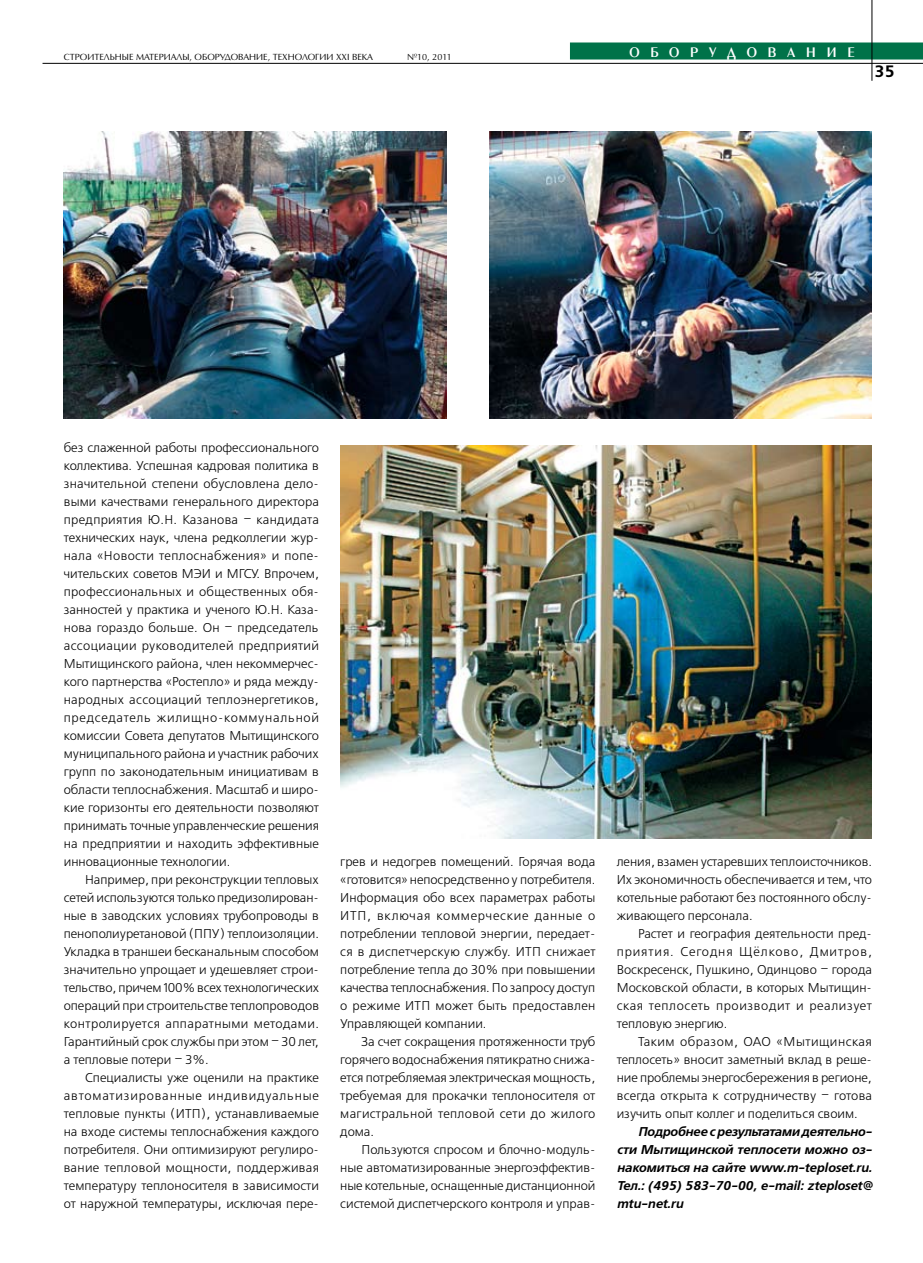
<style>
.page{position:relative;width:923px;height:1263px;background:#fff}
.page>*{position:absolute;margin:0;border:0;box-sizing:border-box;transform-origin:0 0}
.t1{font:700 16.5px "Free Set C";color:#000}
.t2{font:14.55px "Penta Demi";letter-spacing:.745em;color:#fff}
.t3{font:12.75px/18px "Free Set C";color:#000;text-align:justify}
.t4{font:italic 700 12.75px/18px "Free Set C";color:#000;text-align:justify}
.t5{font:9px "AG Opus";color:#000}
</style>
<div class="page">
<img style="left:340px;top:446px;width:531px;height:392px">
<img style="left:489px;top:132px;width:382px;height:287px">
<img style="left:64px;top:132px;width:382px;height:287px">
<svg style="left:570px;top:42px;width:353px;height:18px;background:#0d7952"></svg>
<hr style="left:871px;top:0;width:1px;height:81px;background:#000">
<hr style="left:43px;top:63px;width:880px;height:1px;background:#000">
<p class="t5" style="left:64px;top:51px;width:311px">СТРОИТЕЛЬНЫЕ МАТЕРИАЛЫ, ОБОРУДОВАНИЕ, ТЕХНОЛОГИИ XXI ВЕКА</p>
<p class="t5" style="left:407px;top:51px;width:46px">№10, 2011</p>
<p class="t2" style="left:629px;top:45px;width:227px">ОБОРУДОВАНИЕ</p>
<p class="t1" style="left:874px;top:62px;width:22px">35</p>
<p class="t3" style="left:64px;top:439px;width:257px">без слаженной работы профессионального коллектива. Успешная кадровая политика в значительной степени обусловлена дело&shy;выми качествами генерального директора предприятия Ю.Н. Казанова – кандидата технических наук, члена редколлегии жур&shy;нала «Новости теплоснабжения» и попе&shy;чительских советов МЭИ и МГСУ. Впрочем, профессиональных и общественных обя&shy;занностей у практика и ученого Ю.Н. Каза&shy;нова гораздо больше. Он – председатель ассоциации руководителей предприятий Мытищинского района, член некоммерчес&shy;кого партнерства «Ростепло» и ряда между&shy;народных ассоциаций теплоэнергетиков, председатель жилищно-коммунальной комиссии Совета депутатов Мытищинского муниципального района и участник рабочих групп по законодательным инициативам в области теплоснабжения. Масштаб и широ&shy;кие горизонты его деятельности позволяют принимать точные управленческие решения на предприятии и находить эффективные инновационные технологии.</p>
<p class="t3" style="left:64px;top:871px;width:257px;text-indent:21px">Например, при реконструкции тепловых сетей используются только предизолирован&shy;ные в заводских условиях трубопроводы в пенополиуретановой (ППУ) теплоизоляции.<br>Укладка в траншеи бесканальным способом значительно упрощает и удешевляет строи&shy;тельство, причем 100% всех технологических операций при строительстве теплопроводов контролируется аппаратными методами.<br>Гарантийный срок службы при этом – 30 лет, а тепловые потери – 3%.</p>
<p class="t3" style="left:64px;top:1069px;width:257px;text-indent:21px">Специалисты уже оценили на практике автоматизированные индивидуальные тепловые пункты (ИТП), устанавливаемые на входе системы теплоснабжения каждого потребителя. Они оптимизируют регулиро&shy;вание тепловой мощности, поддерживая температуру теплоносителя в зависимости от наружной температуры, исключая пере-</p>
<p class="t3" style="left:340px;top:853px;width:257px">грев и недогрев помещений. Горячая вода «готовится» непосредственно у потребителя.<br>Информация обо всех параметрах работы ИТП, включая коммерческие данные о потреблении тепловой энергии, передает&shy;ся в диспетчерскую службу. ИТП снижает потребление тепла до 30% при повышении качества теплоснабжения. По запросу доступ о режиме ИТП может быть предоставлен Управляющей компании.</p>
<p class="t3" style="left:340px;top:1033px;width:257px;text-indent:21px">За счет сокращения протяженности труб горячего водоснабжения пятикратно снижа&shy;ется потребляемая электрическая мощность, требуемая для прокачки теплоносителя от магистральной тепловой сети до жилого дома.</p>
<p class="t3" style="left:340px;top:1141px;width:257px;text-indent:21px">Пользуются спросом и блочно-модуль&shy;ные автоматизированные энергоэффектив&shy;ные котельные, оснащенные дистанционной системой диспетчерского контроля и управ-</p>
<p class="t3" style="left:617px;top:853px;width:257px">ления, взамен устаревших теплоисточников.<br>Их экономичность обеспечивается и тем, что котельные работают без постоянного обслу&shy;живающего персонала.</p>
<p class="t3" style="left:617px;top:925px;width:257px;text-indent:21px">Растет и география деятельности пред&shy;приятия. Сегодня Щёлково, Дмитров, Воскресенск, Пушкино, Одинцово – города Московской области, в которых Мытищин&shy;ская теплосеть производит и реализует тепловую энергию.</p>
<p class="t3" style="left:617px;top:1033px;width:257px;text-indent:21px">Таким образом, ОАО «Мытищинская теплосеть» вносит заметный вклад в реше&shy;ние проблемы энергосбережения в регионе, всегда открыта к сотрудничеству – готова изучить опыт коллег и поделиться своим.</p>
<p class="t4" style="left:617px;top:1123px;width:257px;text-indent:21px">Подробнее с результатами деятельно&shy;сти Мытищинской теплосети можно оз&shy;накомиться на сайте www.m-teploset.ru.<br>Тел.: (495) 583-70-00, e-mail: zteploset@ mtu-net.ru</p>
</div>
